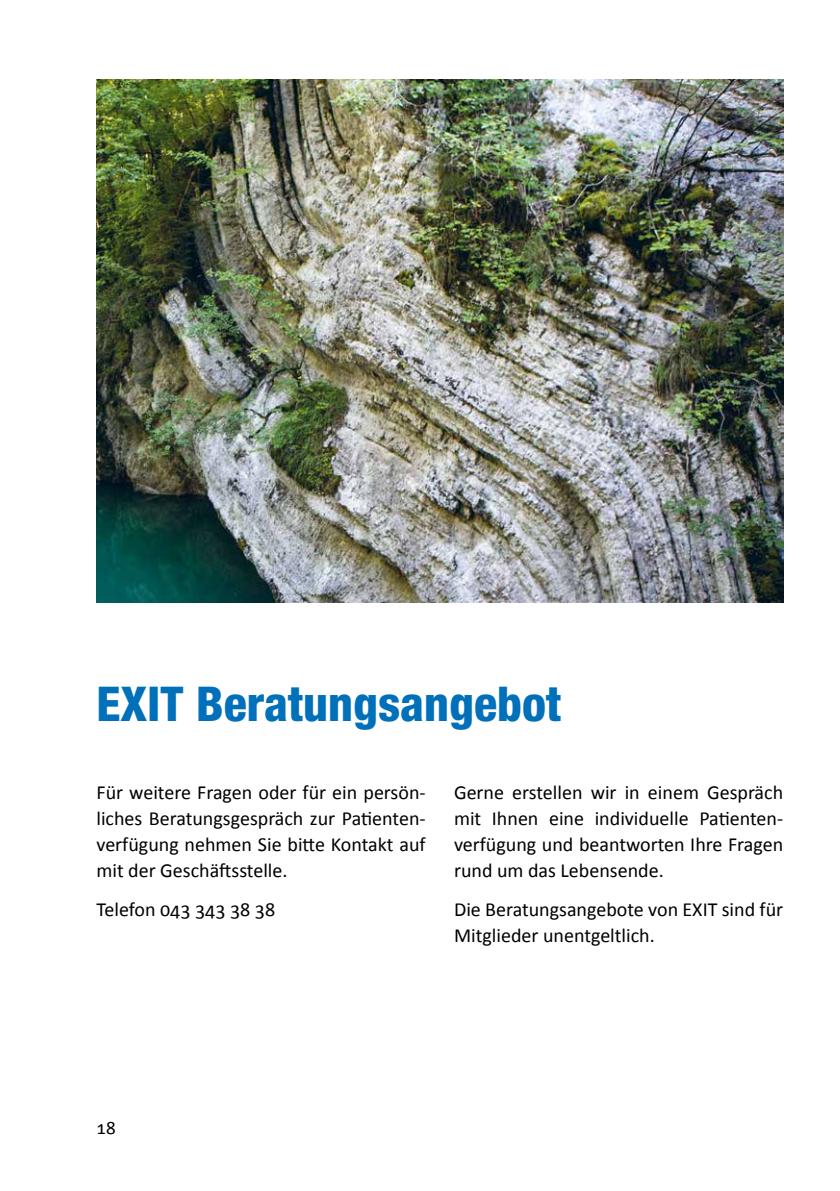
<style>
.page{position:relative;width:840px;height:1191px;background:#fff}
.page>*{position:absolute;margin:0;border:0;box-sizing:border-box;transform-origin:0 0}
.t1{font:800 condensed 48px "Helvetica Neue LT Pro";color:#0070ba}
.t2{font:20px/26px "Calibri";color:#000;text-align:justify}
.t3{font:19px "Calibri";color:#000}
</style>
<div class="page">
<img style="left:96px;top:79px;width:686px;height:523px">
<h1 class="t1" style="left:96px;top:674px;width:466px">EXIT Beratungsangebot</h1>
<p class="t2" style="left:96px;top:779px;width:330px">Für weitere Fragen oder für ein persön&shy;liches Beratungsgespräch zur Patienten&shy;verfügung nehmen Sie bitte Kontakt auf mit der Geschäftsstelle.</p>
<p class="t2" style="left:96px;top:896px;width:180px">Telefon 043 343 38 38</p>
<p class="t2" style="left:454px;top:779px;width:330px">Gerne erstellen wir in einem Gespräch mit Ihnen eine individuelle Patienten&shy;verfügung und beantworten Ihre Fragen rund um das Lebensende.</p>
<p class="t2" style="left:454px;top:896px;width:330px">Die Beratungsangebote von EXIT sind für<br>Mitglieder unentgeltlich.</p>
<p class="t3" style="left:96px;top:1116px;width:21px">18</p>
</div>
